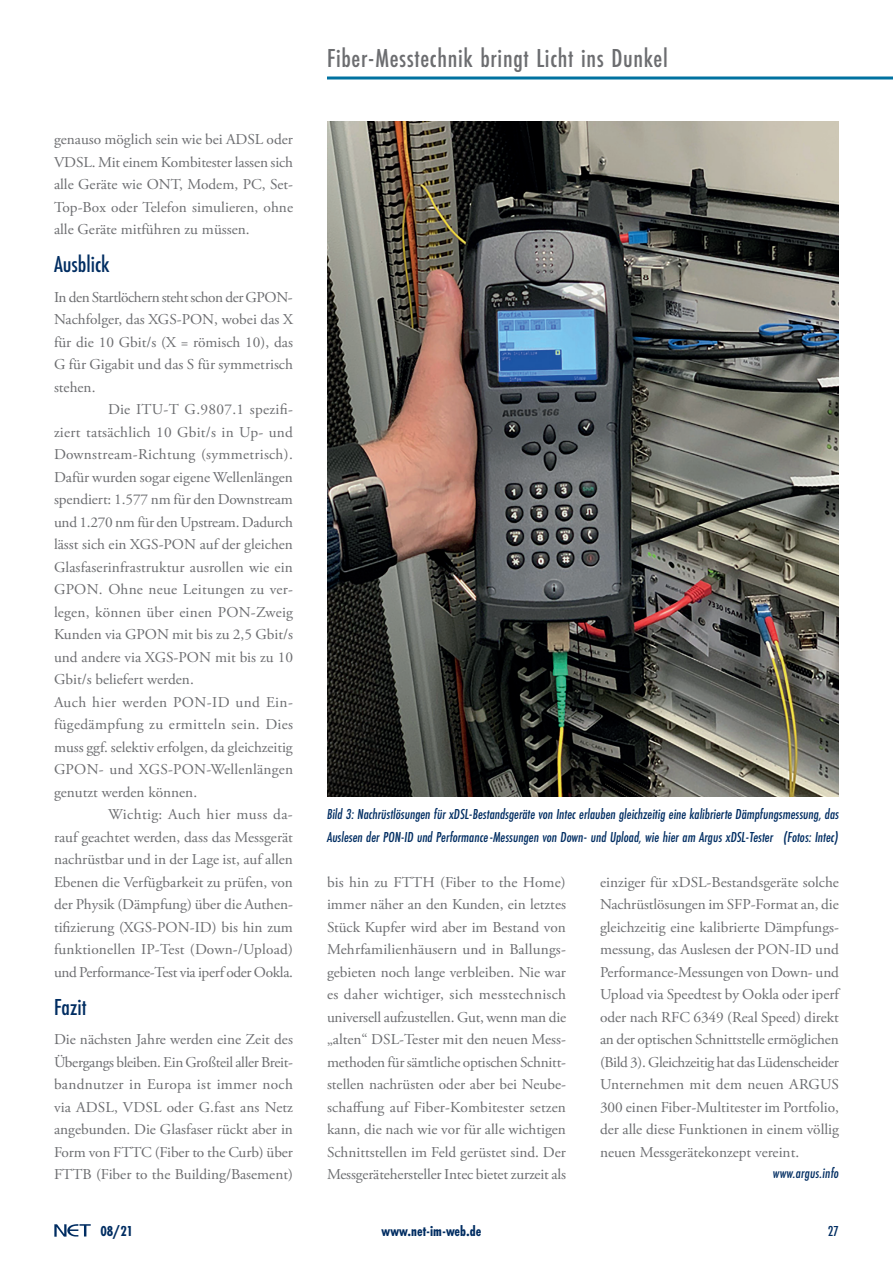
<style>
.page{position:relative;width:893px;height:1263px;background:#fff}
.page>*{position:absolute;margin:0;border:0;box-sizing:border-box;transform-origin:0 0}
.t1{font:500 27px "Futura PT Cond";letter-spacing:.025em;color:#6c6d70}
.t2{font:500 24px "Futura PT Cond";color:#002d62}
.t3{font:15px/22.5px "Adobe Garamond Pro";color:#6c6d70;text-align:justify}
.t4{font:italic 500 15px/22.5px "Futura PT Cond";color:#002d62}
.t5{font:700 15px "Futura PT Cond";color:#002d62}
.t6{font:500 15px "Futura PT Cond";color:#002d62}
</style>
<div class="page">
<img style="left:54px;top:1225px;width:36px;height:12px">
<hr style="left:327px;top:77px;width:566px;height:3px;background:#0072a0">
<img style="left:327px;top:122px;width:512px;height:674px">
<p class="t3" style="left:54px;top:129px;width:241px">genauso möglich sein wie bei ADSL oder VDSL. Mit einem Kombitester lassen sich alle Geräte wie ONT, Modem, PC, Set-Top-Box oder Telefon simulieren, ohne alle Geräte mitführen zu müssen.</p>
<h2 class="t2" style="left:54px;top:250px;width:57px">Ausblick</h2>
<p class="t3" style="left:54px;top:286px;width:240px">In den Startlöchern steht schon der GPON-Nachfolger, das XGS-PON, wobei das X für die 10 Gbit/s (X = römisch 10), das G für Gigabit und das S für symmetrisch stehen.</p>
<p class="t3" style="left:54px;top:399px;width:241px;text-align:left;text-indent:54px">Die ITU-T G.9807.1 spezifi&shy;ziert tatsächlich 10 Gbit/s in Up- und Downstream-Richtung (symmetrisch).<br>Dafür wurden sogar eigene Wellenlängen spendiert: 1.577 nm für den Downstream und 1.270 nm für den Upstream. Dadurch lässt sich ein XGS-PON auf der gleichen Glasfaserinfrastruktur ausrollen wie ein GPON. Ohne neue Leitungen zu ver&shy;legen, können über einen PON-Zweig Kunden via GPON mit bis zu 2,5 Gbit/s und andere via XGS-PON mit bis zu 10<br>Gbit/s beliefert werden.<br>Auch hier werden PON-ID und Ein&shy;fügedämpfung zu ermitteln sein. Dies muss ggf. selektiv erfolgen, da gleichzeitig GPON- und XGS-PON-Wellenlängen genutzt werden können.</p>
<p class="t3" style="left:54px;top:804px;width:241px;text-indent:54px">Wichtig: Auch hier muss da&shy;rauf geachtet werden, dass das Messgerät nachrüstbar und in der Lage ist, auf allen Ebenen die Verfügbarkeit zu prüfen, von der Physik (Dämpfung) über die Authen&shy;tifizierung (XGS-PON-ID) bis hin zum funktionellen IP-Test (Down-/Upload) und Performance-Test via iperf oder Ookla.</p>
<h2 class="t2" style="left:54px;top:992px;width:34px">Fazit</h2>
<p class="t3" style="left:54px;top:1029px;width:241px">Die nächsten Jahre werden eine Zeit des Übergangs bleiben. Ein Großteil aller Breit&shy;bandnutzer in Europa ist immer noch via ADSL, VDSL oder G.fast ans Netz angebunden. Die Glasfaser rückt aber in Form von FTTC (Fiber to the Curb) über FTTB (Fiber to the Building/Basement)</p>
<p class="t5" style="left:100px;top:1222px;width:34px">08/21</p>
<h1 class="t1" style="left:327px;top:43px;width:342px">Fiber-Messtechnik bringt Licht ins Dunkel</h1>
<p class="t4" style="left:327px;top:803px;width:513px">Bild 3: Nachrüstlösungen für xDSL-Bestandsgeräte von Intec erlauben gleichzeitig eine kalibrierte Dämpfungsmessung, das<br>Auslesen der PON-ID und Performance-Messungen von Down- und Upload, wie hier am Argus xDSL-Tester (Fotos: Intec)</p>
<p class="t3" style="left:327px;top:871px;width:241px">bis hin zu FTTH (Fiber to the Home) immer näher an den Kunden, ein letztes Stück Kupfer wird aber im Bestand von Mehrfamilienhäusern und in Ballungs&shy;gebieten noch lange verbleiben. Nie war es daher wichtiger, sich messtechnisch universell aufzustellen. Gut, wenn man die „alten“ DSL-Tester mit den neuen Mess&shy;methoden für sämtliche optischen Schnitt&shy;stellen nachrüsten oder aber bei Neube&shy;schaffung auf Fiber-Kombitester setzen kann, die nach wie vor für alle wichtigen Schnittstellen im Feld gerüstet sind. Der Messgerätehersteller Intec bietet zurzeit als</p>
<p class="t3" style="left:600px;top:871px;width:241px">einziger für xDSL-Bestandsgeräte solche Nachrüstlösungen im SFP-Format an, die gleichzeitig eine kalibrierte Dämpfungs&shy;messung, das Auslesen der PON-ID und Performance-Messungen von Down- und Upload via Speedtest by Ookla oder iperf oder nach RFC 6349 (Real Speed) direkt an der optischen Schnittstelle ermöglichen (Bild 3). Gleichzeitig hat das Lüdenscheider Unternehmen mit dem neuen ARGUS 300 einen Fiber-Multitester im Portfolio, der alle diese Funktionen in einem völlig neuen Messgerätekonzept vereint.</p>
<p class="t4" style="left:773px;top:1161px;width:68px">www.argus.info</p>
<p class="t5" style="left:382px;top:1222px;width:101px">www.net-im-web.de</p>
<p class="t6" style="left:828px;top:1222px;width:13px">27</p>
</div>
